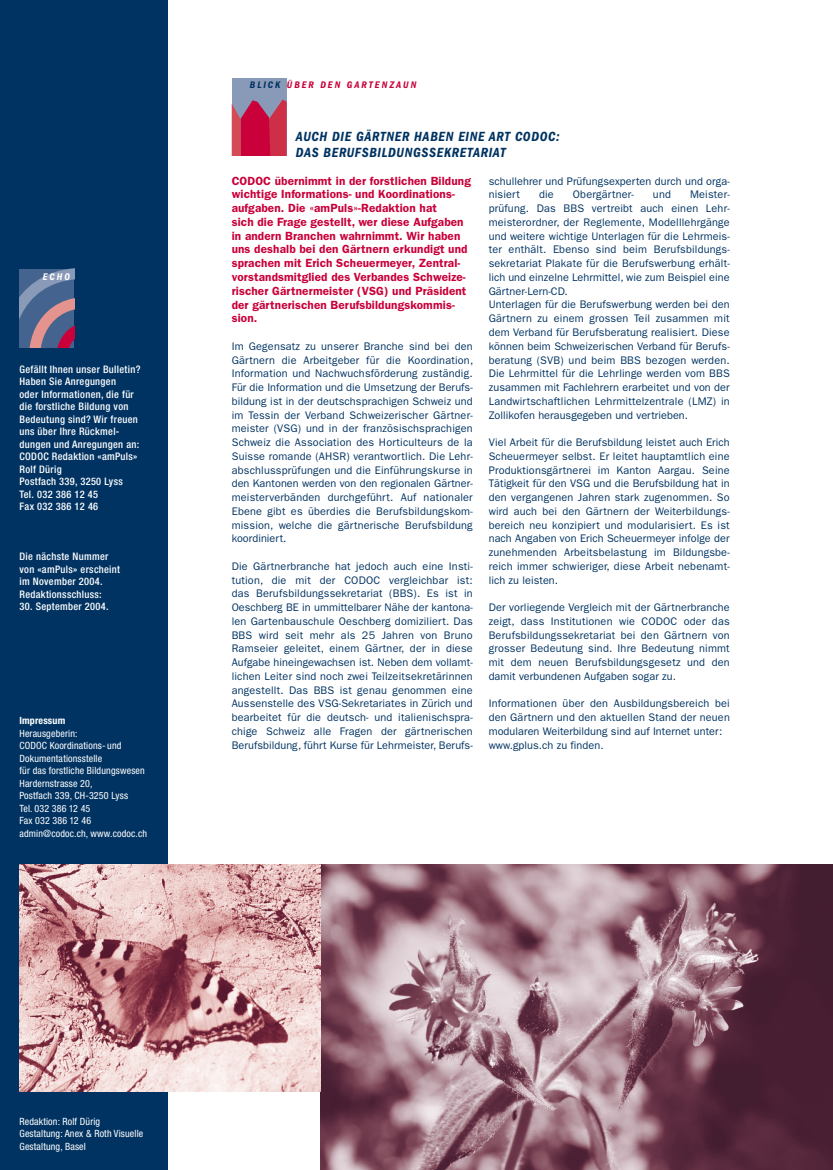
<style>
.page{position:relative;width:833px;height:1170px;background:#fff}
.page>*{position:absolute;margin:0;border:0;box-sizing:border-box;transform-origin:0 0}
.t1{font:italic 600 condensed 13.75px/16.2px "Franklin Gothic LT";letter-spacing:.05em;color:#003362}
.t2{font:600 11.88px/13.8px "Franklin Gothic LT";letter-spacing:.01em;color:#c90039}
.t3{font:11px/13.8px "Franklin Gothic LT";letter-spacing:.015em;color:#003362;text-align:justify}
.t4{font:500 condensed 10.38px/12.5px "Helvetica Neue";letter-spacing:.03em;color:#fff}
.t5{font:condensed 10px/12.5px "Helvetica Neue";letter-spacing:.015em;color:#fff}
.t6{font:700 condensed 10px "Helvetica Neue";letter-spacing:.015em;color:#fff}
.t7{font:italic 600 condensed 10px "Franklin Gothic LT";color:#fff}
.t8{font:italic 600 condensed 9.88px "Franklin Gothic LT";letter-spacing:.2em;color:#c90039}
.s1{color:#003362}
</style>
<div class="page">
<div style="left:0;top:0;width:167px;height:1169px;background:#003362"></div>
<svg style="left:19px;top:269px;width:55px;height:78px"></svg>
<div style="left:232px;top:78px;width:55px;height:78px;background:#899ab8"></div>
<svg style="left:232px;top:100px;width:55px;height:56px"></svg>
<img style="left:320px;top:864px;width:513px;height:305px">
<img style="left:19px;top:864px;width:302px;height:227px">
<p class="t7" style="left:43px;top:271px;width:29px">ECHO</p>
<p class="t4" style="left:19px;top:362px;width:122px">Gefällt Ihnen unser Bulletin?<br>Haben Sie Anregungen<br>oder Informationen, die für die forstliche Bildung von<br>Bedeutung sind? Wir freuen uns über Ihre Rückmel&shy;dungen und Anregungen an:<br>CODOC Redaktion «amPuls»<br>Rolf Dürig<br>Postfach 339, 3250 Lyss<br>Tel. 032 386 12 45<br>Fax 032 386 12 46</p>
<p class="t4" style="left:19px;top:550px;width:102px">Die nächste Nummer von «amPuls» erscheint im November 2004.<br>Redaktionsschluss:</p>
<p class="t4" style="left:19px;top:600px;width:91px">30. September 2004.</p>
<p class="t6" style="left:19px;top:714px;width:47px">Impressum</p>
<p class="t5" style="left:19px;top:727px;width:129px">Herausgeberin:<br>CODOC Koordinations- und<br>Dokumentationsstelle<br>für das forstliche Bildungswesen<br>Hardernstrasse 20,<br>Postfach 339, CH-3250 Lyss<br>Tel. 032 386 12 45<br>Fax 032 386 12 46 admin@codoc.ch, www.codoc.ch</p>
<p class="t8" style="left:250px;top:79px;width:168px"><span class="s1">BLICK</span> ÜBER DEN GARTENZAUN</p>
<p class="t1" style="left:296px;top:128px;width:265px">AUCH DIE GÄRTNER HABEN EINE ART CODOC:<br>DAS BERUFSBILDUNGSSEKRETARIAT</p>
<p class="t2" style="left:232px;top:174px;width:241px">CODOC übernimmt in der forstlichen Bildung wichtige Informations- und Koordinations&shy;aufgaben. Die «amPuls»-Redaktion hat<br>sich die Frage gestellt, wer diese Aufgaben in andern Branchen wahrnimmt. Wir haben uns deshalb bei den Gärtnern erkundigt und sprachen mit Erich Scheuermeyer, Zentral&shy;vorstandsmitglied des Verbandes Schweize&shy;rischer Gärtnermeister (VSG) und Präsident der gärtnerischen Berufsbildungskommis&shy;sion.</p>
<p class="t3" style="left:232px;top:339px;width:243px">Im Gegensatz zu unserer Branche sind bei den Gärtnern die Arbeitgeber für die Koordination, Information und Nachwuchsförderung zuständig.<br>Für die Information und die Umsetzung der Berufs&shy;bildung ist in der deutschsprachigen Schweiz und im Tessin der Verband Schweizerischer Gärtner&shy;meister (VSG) und in der französischsprachigen Schweiz die Association des Horticulteurs de la Suisse romande (AHSR) verantwortlich. Die Lehr&shy;abschlussprüfungen und die Einführungskurse in den Kantonen werden von den regionalen Gärtner&shy;meisterverbänden durchgeführt. Auf nationaler Ebene gibt es überdies die Berufsbildungskom&shy;mission, welche die gärtnerische Berufsbildung koordiniert.</p>
<p class="t3" style="left:232px;top:559px;width:242px">Die Gärtnerbranche hat jedoch auch eine Insti&shy;tution, die mit der CODOC vergleichbar ist: das Berufsbildungssekretariat (BBS). Es ist in Oeschberg BE in ummittelbarer Nähe der kantona&shy;len Gartenbauschule Oeschberg domiziliert. Das BBS wird seit mehr als 25 Jahren von Bruno Ramseier geleitet, einem Gärtner, der in diese Aufgabe hineingewachsen ist. Neben dem vollamt&shy;lichen Leiter sind noch zwei Teilzeitsekretärinnen angestellt. Das BBS ist genau genommen eine Aussenstelle des VSG-Sekretariates in Zürich und bearbeitet für die deutsch- und italienischspra&shy;chige Schweiz alle Fragen der gärtnerischen Berufsbildung, führt Kurse für Lehrmeister, Berufs-</p>
<p class="t3" style="left:489px;top:174px;width:242px">schullehrer und Prüfungsexperten durch und orga&shy;nisiert</p>
<p class="t3" style="left:539px;top:188px;width:16px">die</p>
<p class="t3" style="left:573px;top:188px;width:62px">Obergärtner-</p>
<p class="t3" style="left:653px;top:188px;width:20px">und</p>
<p class="t3" style="left:489px;top:188px;width:242px;text-align:left;text-indent:201px">Meister&shy;prüfung. Das BBS vertreibt auch einen Lehr&shy;meisterordner, der Reglemente, Modelllehrgänge und weitere wichtige Unterlagen für die Lehrmeis&shy;ter enthält. Ebenso sind beim Berufsbildungs&shy;sekretariat Plakate für die Berufswerbung erhält&shy;lich und einzelne Lehrmittel, wie zum Beispiel eine Gärtner-Lern-CD.<br>Unterlagen für die Berufswerbung werden bei den Gärtnern zu einem grossen Teil zusammen mit dem Verband für Berufsberatung realisiert. Diese können beim Schweizerischen Verband für Berufs&shy;beratung (SVB) und beim BBS bezogen werden.<br>Die Lehrmittel für die Lehrlinge werden vom BBS zusammen mit Fachlehrern erarbeitet und von der Landwirtschaftlichen Lehrmittelzentrale (LMZ) in Zollikofen herausgegeben und vertrieben.</p>
<p class="t3" style="left:489px;top:435px;width:242px">Viel Arbeit für die Berufsbildung leistet auch Erich Scheuermeyer selbst. Er leitet hauptamtlich eine Produktionsgärtnerei im Kanton Aargau. Seine Tätigkeit für den VSG und die Berufsbildung hat in den vergangenen Jahren stark zugenommen. So wird auch bei den Gärtnern der Weiterbildungs&shy;bereich neu konzipiert und modularisiert. Es ist nach Angaben von Erich Scheuermeyer infolge der zunehmenden Arbeitsbelastung im Bildungsbe&shy;reich immer schwieriger, diese Arbeit nebenamt&shy;lich zu leisten.</p>
<p class="t3" style="left:489px;top:600px;width:242px">Der vorliegende Vergleich mit der Gärtnerbranche zeigt, dass Institutionen wie CODOC oder das Berufsbildungssekretariat bei den Gärtnern von grosser Bedeutung sind. Ihre Bedeutung nimmt mit dem neuen Berufsbildungsgesetz und den damit verbundenen Aufgaben sogar zu.</p>
<p class="t3" style="left:489px;top:697px;width:243px;text-align:left">Informationen über den Ausbildungsbereich bei den Gärtnern und den aktuellen Stand der neuen modularen Weiterbildung sind auf Internet unter: www.gplus.ch zu finden.</p>
<p class="t5" style="left:19px;top:1114px;width:125px">Redaktion: Rolf Dürig<br>Gestaltung: Anex &amp; Roth Visuelle<br>Gestaltung, Basel</p>
</div>
